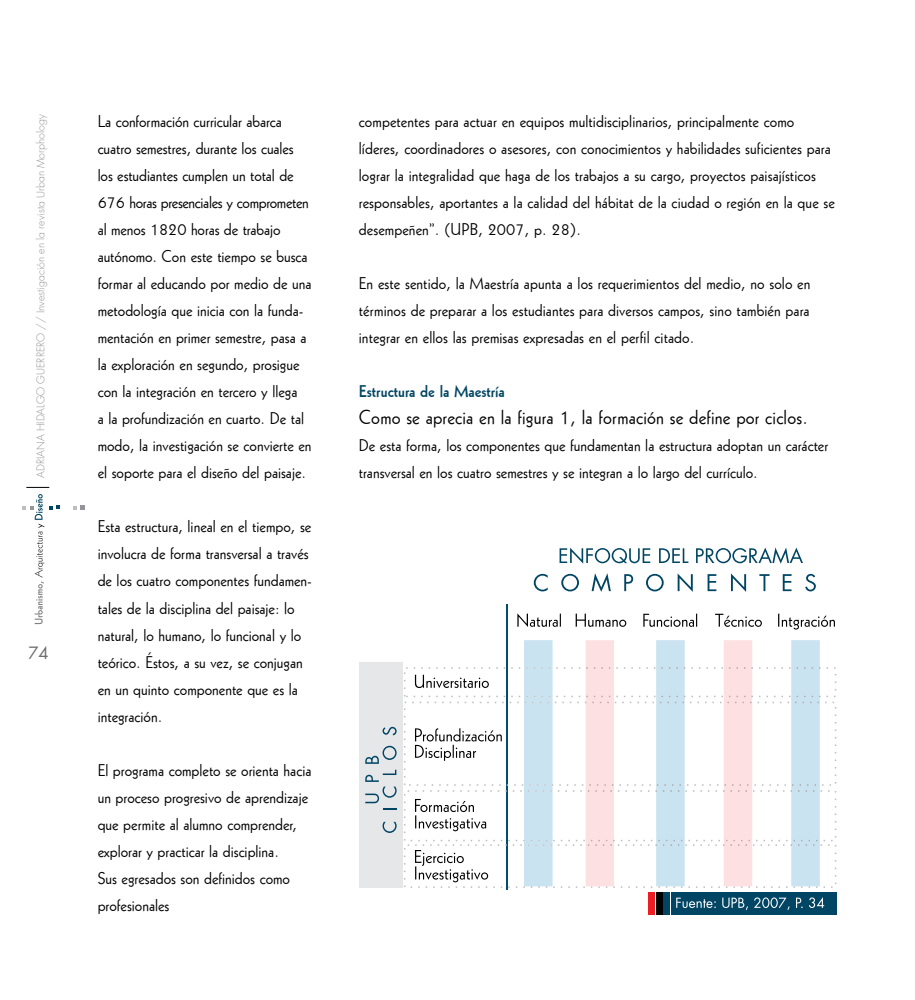
<style>
.page{position:relative;width:915px;height:1000px;background:#fff}
.page>*{position:absolute;margin:0;border:0;box-sizing:border-box;transform-origin:0 0}
.t1{font:19.5px "Geometric 231 BT Roman C";letter-spacing:.01em;color:#000}
.t2{font:16.5px/27px "Geometric 231 BT Roman C";color:#000}
.t3{font:16.5px "Geometric 231 BT Bold C";color:#004563}
.t4{font:16.5px "Futura Std";color:#6d6e71}
.t5{font:300 10.5px "Futura Std";color:#939598}
</style>
<div class="page">
<svg style="left:22px;top:494px;width:38px;height:130px"></svg>
<svg style="left:73px;top:505px;width:11px;height:5px"></svg>
<svg style="left:26px;top:487px;width:23px;height:1px"></svg>
<hr style="left:506px;top:604px;width:1px;height:285px;background:#004e6c">
<div style="left:671px;top:892px;width:165px;height:22px;background:#004563"></div>
<div style="left:656px;top:892px;width:6px;height:22px;background:#000"></div>
<div style="left:663px;top:892px;width:6px;height:22px;background:#004563"></div>
<div style="left:648px;top:892px;width:6px;height:22px;background:#ed1d24"></div>
<div style="left:359px;top:662px;width:43px;height:225px;background:#e6e7e8"></div>
<svg style="left:559px;top:547px;width:91px;height:16px"></svg>
<svg style="left:659px;top:548px;width:29px;height:15px"></svg>
<svg style="left:696px;top:547px;width:106px;height:16px"></svg>
<svg style="left:533px;top:573px;width:14px;height:18px"></svg>
<svg style="left:561px;top:573px;width:17px;height:18px"></svg>
<svg style="left:591px;top:573px;width:19px;height:18px"></svg>
<svg style="left:624px;top:574px;width:9px;height:17px"></svg>
<svg style="left:646px;top:573px;width:17px;height:18px"></svg>
<svg style="left:677px;top:573px;width:15px;height:18px"></svg>
<svg style="left:707px;top:574px;width:9px;height:17px"></svg>
<svg style="left:731px;top:573px;width:14px;height:18px"></svg>
<svg style="left:759px;top:574px;width:10px;height:17px"></svg>
<svg style="left:782px;top:574px;width:9px;height:17px"></svg>
<svg style="left:805px;top:573px;width:10px;height:18px"></svg>
<svg style="left:517px;top:613px;width:43px;height:14px"></svg>
<svg style="left:575px;top:613px;width:51px;height:13px"></svg>
<svg style="left:643px;top:613px;width:54px;height:13px"></svg>
<svg style="left:715px;top:613px;width:46px;height:13px"></svg>
<svg style="left:778px;top:613px;width:56px;height:16px"></svg>
<svg style="left:382px;top:821px;width:14px;height:11px"></svg>
<svg style="left:365px;top:769px;width:31px;height:41px"></svg>
<svg style="left:365px;top:745px;width:31px;height:18px"></svg>
<svg style="left:382px;top:726px;width:14px;height:9px"></svg>
<svg style="left:676px;top:897px;width:39px;height:10px"></svg>
<svg style="left:722px;top:897px;width:25px;height:12px"></svg>
<svg style="left:754px;top:897px;width:35px;height:12px"></svg>
<svg style="left:796px;top:897px;width:6px;height:10px"></svg>
<svg style="left:809px;top:897px;width:14px;height:10px"></svg>
<svg style="left:404px;top:640px;width:432px;height:247px"></svg>
<p class="t5" style="left:34px;top:477px;width:364px;rotate:-90deg">ADRIANA HIDALGO GUERRERO // Investigación en la revista Urban Morphology</p>
<p class="t4" style="left:28px;top:642px;width:22px">74</p>
<p class="t2" style="left:98px;top:107px;width:215px">La conformación curricular abarca cuatro semestres, durante los cuales los estudiantes cumplen un total de 676 horas presenciales y comprometen al menos 1820 horas de trabajo autónomo. Con este tiempo se busca formar al educando por medio de una metodología que inicia con la funda&shy;mentación en primer semestre, pasa a la exploración en segundo, prosigue con la integración en tercero y llega<br>a la profundización en cuarto. De tal modo, la investigación se convierte en el soporte para el diseño del paisaje.</p>
<p class="t2" style="left:98px;top:512px;width:216px">Esta estructura, lineal en el tiempo, se involucra de forma transversal a través de los cuatro componentes fundamen&shy;tales de la disciplina del paisaje: lo natural, lo humano, lo funcional y lo teórico. Éstos, a su vez, se conjugan en un quinto componente que es la integración.</p>
<p class="t2" style="left:98px;top:755px;width:215px">El programa completo se orienta hacia un proceso progresivo de aprendizaje que permite al alumno comprender, explorar y practicar la disciplina.<br>Sus egresados son definidos como profesionales</p>
<p class="t2" style="left:359px;top:107px;width:477px">competentes para actuar en equipos multidisciplinarios, principalmente como líderes, coordinadores o asesores, con conocimientos y habilidades suficientes para lograr la integralidad que haga de los trabajos a su cargo, proyectos paisajísticos responsables, aportantes a la calidad del hábitat de la ciudad o región en la que se desempeñen”. (UPB, 2007, p. 28).</p>
<p class="t2" style="left:359px;top:269px;width:453px;text-align:justify">En este sentido, la Maestría apunta a los requerimientos del medio, no solo en términos de preparar a los estudiantes para diversos campos, sino también para integrar en ellos las premisas expresadas en el perfil citado.</p>
<p class="t3" style="left:359px;top:380px;width:147px">Estructura de la Maestría</p>
<p class="t1" style="left:359px;top:404px;width:450px">Como se aprecia en la figura 1, la formación se define por ciclos.</p>
<p class="t2" style="left:359px;top:431px;width:470px">De esta forma, los componentes que fundamentan la estructura adoptan un carácter transversal en los cuatro semestres y se integran a lo largo del currículo.</p>
</div>
